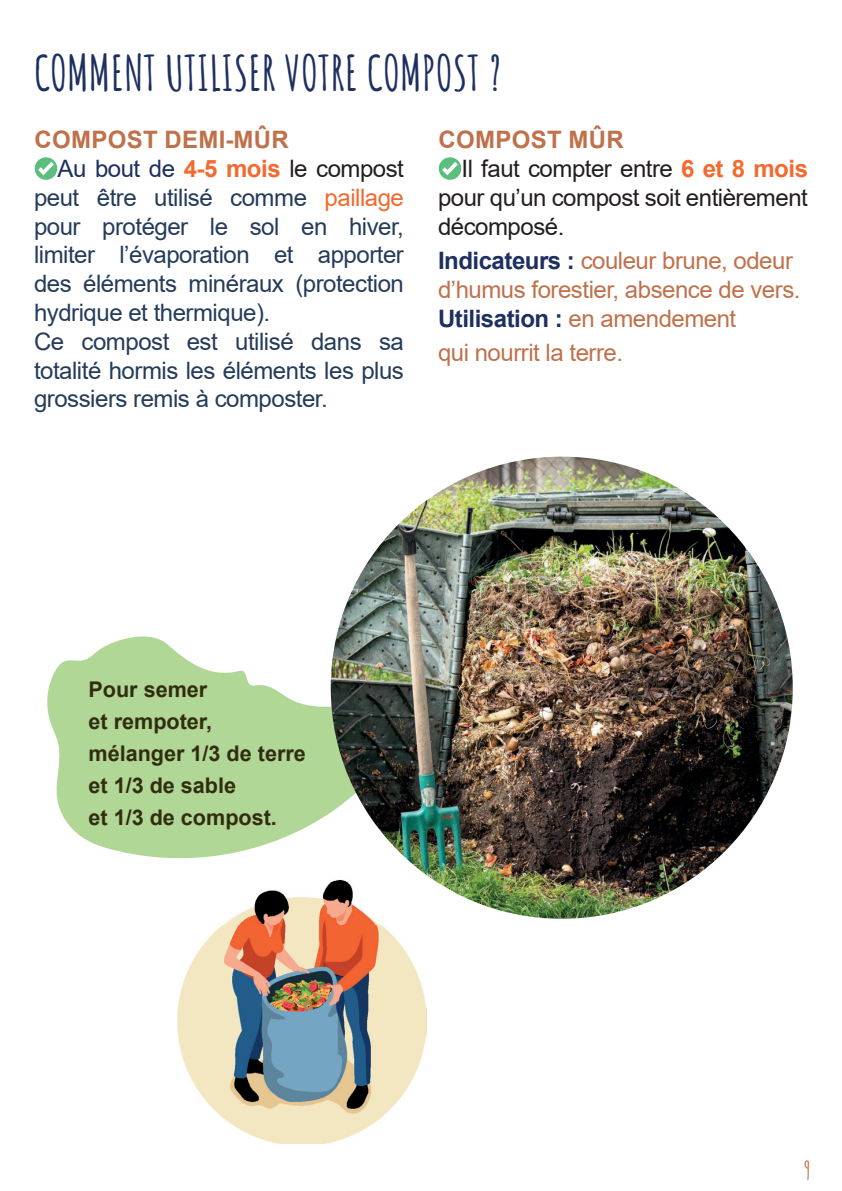
<style>
.page{position:relative;width:842px;height:1191px;background:#fff}
.page>*{position:absolute;margin:0;border:0;box-sizing:border-box;transform-origin:0 0}
.t1{font:700 48px "Amatic SC";color:#1e2f60}
.t2{font:700 24.2px "Amatic SC";color:#bf714b}
.t3{font:24px "Arial";letter-spacing:-.02em;color:#253c5a}
.t4{font:24px/28.8px "Arial";letter-spacing:-.02em;color:#bf714b}
.t5{font:24px "Arial";letter-spacing:-.02em;color:#231f20}
.t6{font:700 24px "Arial";letter-spacing:.015em;color:#bf714b}
.t7{font:700 21.6px/32px "Arial";color:#332d10}
.s1{color:#1e2f60}
.s2{font-weight:700;color:#f26a2f}
.s3{color:#f26a2f}
.s4{font-weight:700;color:#1e2f60}
</style>
<div class="page">
<div style="left:35px;top:157px;width:22px;height:23px;background:#5bbe7f;border-radius:50%"></div>
<svg style="left:38px;top:162px;width:16px;height:13px"></svg>
<div style="left:439px;top:157px;width:22px;height:23px;background:#5bbe7f;border-radius:50%"></div>
<svg style="left:442px;top:162px;width:16px;height:13px"></svg>
<img style="left:178px;top:924px;width:248px;height:219px">
<img style="left:225px;top:879px;width:153px;height:45px">
<svg style="left:47px;top:630px;width:363px;height:232px;fill:#b0d796"></svg>
<img style="left:331px;top:456px;width:462px;height:462px;border-radius:231px">
<h1 class="t1" style="left:34px;top:37px;width:469px">COMMENT UTILISER VOTRE COMPOST ?</h1>
<p class="t6" style="left:34px;top:123px;width:256px">COMPOST DEMI-MÛR</p>
<p class="t5" style="left:58px;top:152px;width:348px"><span class="s1">Au bout de</span> <span class="s2">4-5 mois</span> le compost</p>
<p class="t3" style="left:34px;top:181px;width:371px">peut être utilisé comme <span class="s3">paillage</span></p>
<p class="t3" style="left:34px;top:210px;width:371px">pour protéger le sol en hiver,</p>
<p class="t3" style="left:34px;top:238px;width:371px">limiter l’évaporation et apporter</p>
<p class="t3" style="left:34px;top:267px;width:371px">des éléments minéraux (protection</p>
<p class="t3" style="left:34px;top:296px;width:238px">hydrique et thermique).</p>
<p class="t3" style="left:34px;top:325px;width:371px">Ce compost est utilisé dans sa</p>
<p class="t3" style="left:34px;top:354px;width:371px">totalité hormis les éléments les plus</p>
<p class="t3" style="left:34px;top:382px;width:295px">grossiers remis à composter.</p>
<p class="t6" style="left:438px;top:123px;width:187px">COMPOST MÛR</p>
<p class="t5" style="left:461px;top:152px;width:348px">Il faut compter entre <span class="s2">6 et 8 mois</span></p>
<p class="t5" style="left:438px;top:181px;width:371px">pour qu’un compost soit entièrement</p>
<p class="t5" style="left:438px;top:210px;width:128px">décomposé.</p>
<p class="t4" style="left:438px;top:246px;width:364px"><span class="s4">Indicateurs :</span> couleur brune, odeur d’humus forestier, absence de vers.<br><span class="s4">Utilisation :</span> en amendement</p>
<p class="t4" style="left:438px;top:338px;width:187px">qui nourrit la terre.</p>
<p class="t7" style="left:89px;top:674px;width:219px">Pour semer<br>et rempoter, mélanger 1/3 de terre et 1/3 de sable<br>et 1/3 de compost.</p>
<p class="t2" style="left:804px;top:1152px;width:8px">9</p>
</div>
